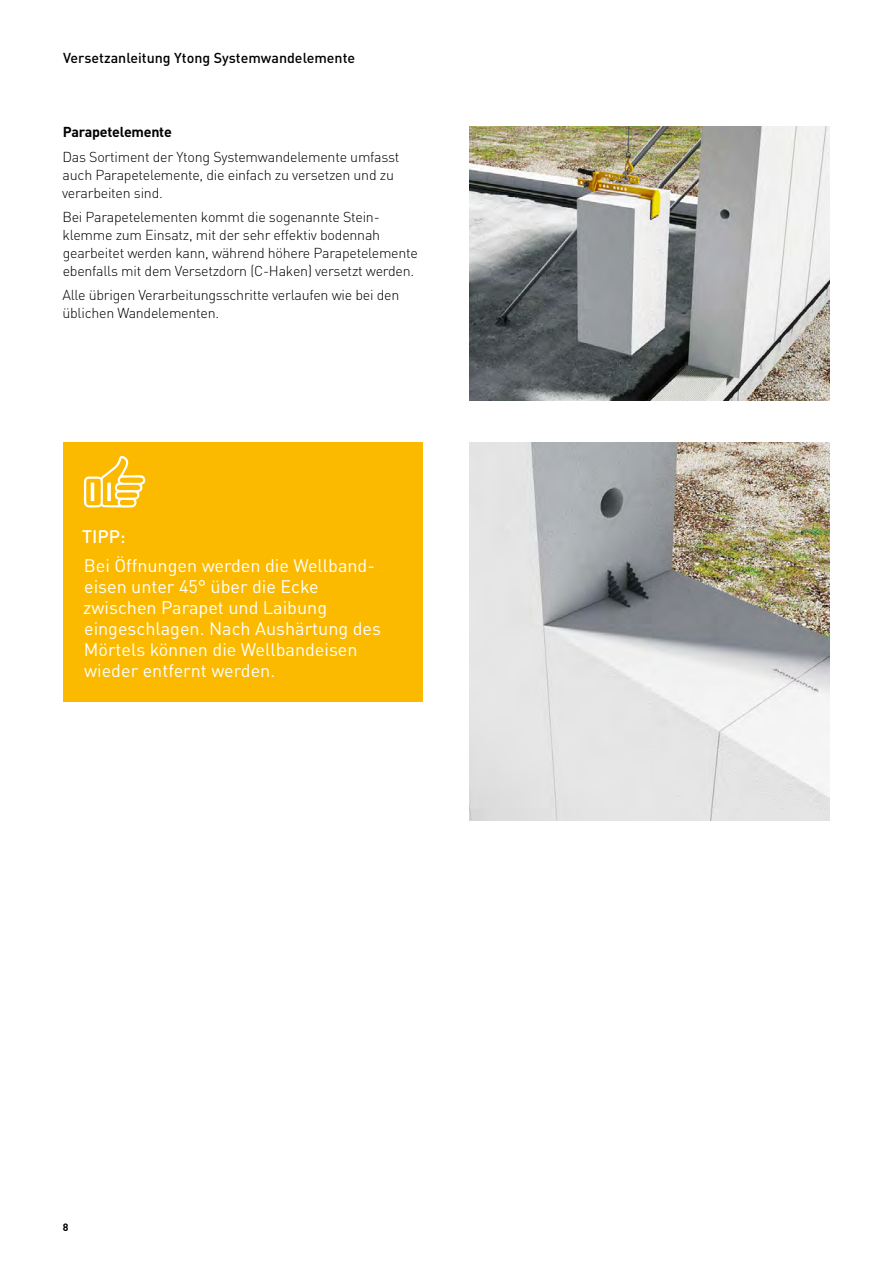
<style>
.page{position:relative;width:893px;height:1263px;background:#fff}
.page>*{position:absolute;margin:0;border:0;box-sizing:border-box;transform-origin:0 0}
.t1{font:18px/21px "DIN Pro";color:#fff}
.t2{font:500 18px "DIN Pro";color:#fff}
.t3{font:300 14.25px/18px "DIN Pro";letter-spacing:-.015em;color:#000}
.t4{font:500 14.25px "DIN Pro";color:#000}
.t5{font:700 14.25px "DIN Pro";letter-spacing:-.015em;color:#000}
.t6{font:700 10.5px "DIN Pro";color:#000}
</style>
<div class="page">
<div style="left:63px;top:442px;width:360px;height:259px;background:#fbba00"></div>
<svg style="left:84px;top:456px;width:62px;height:52px"></svg>
<img style="left:470px;top:126px;width:360px;height:274px">
<img style="left:470px;top:442px;width:360px;height:379px">
<p class="t4" style="left:63px;top:48px;width:294px">Versetzanleitung Ytong Systemwandelemente</p>
<p class="t5" style="left:63px;top:120px;width:111px">Parapetelemente</p>
<p class="t3" style="left:62px;top:147px;width:339px">Das Sortiment der Ytong Systemwandelemente umfasst auch Parapetelemente, die einfach zu versetzen und zu verarbeiten sind.</p>
<p class="t3" style="left:62px;top:207px;width:357px">Bei Parapetelementen kommt die sogenannte Stein&shy;klemme zum Einsatz, mit der sehr effektiv bodennah gearbeitet werden kann, während höhere Parapetelemente ebenfalls mit dem Versetzdorn (C-Haken) versetzt werden.</p>
<p class="t3" style="left:62px;top:286px;width:338px">Alle übrigen Verarbeitungsschritte verlaufen wie bei den üblichen Wandelementen.</p>
<p class="t2" style="left:82px;top:524px;width:45px">TIPP:</p>
<p class="t1" style="left:83px;top:553px;width:299px">Bei Öffnungen werden die Wellband&shy;eisen unter 45° über die Ecke zwischen Parapet und Laibung eingeschlagen. Nach Aushärtung des<br>Mörtels können die Wellbandeisen wieder entfernt werden.</p>
<p class="t6" style="left:63px;top:1219px;width:7px">8</p>
</div>
